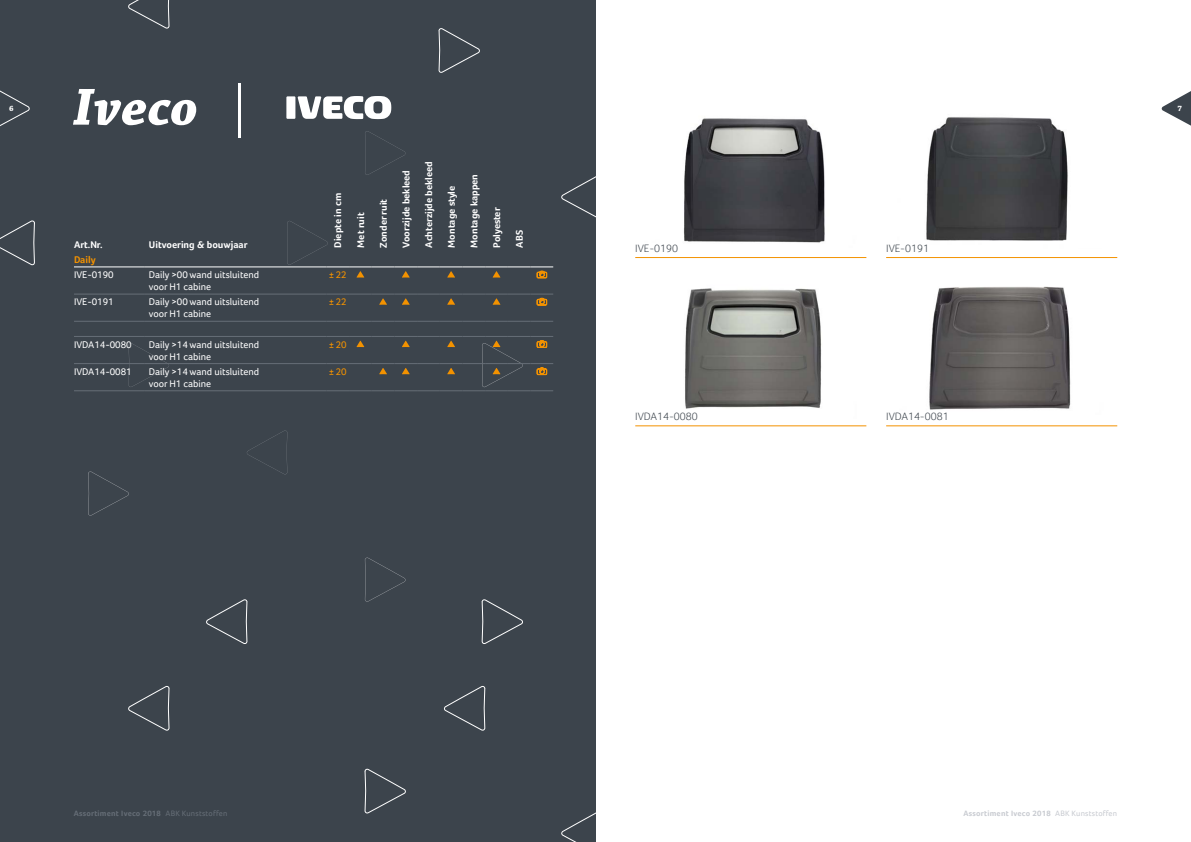
<style>
.page{position:relative;width:1191px;height:842px;background:#fff}
.page>*{position:absolute;margin:0;border:0;box-sizing:border-box;transform-origin:0 0}
.t1{font:italic 700 55px "Chaparral Pro";letter-spacing:-.005em;color:#fff}
.t2{font:300 11px "Foco Corp";color:#3c444c}
.t3{font:10px/12px "Foco Corp";color:#fff}
.t4{font:700 10px "Foco Corp";color:#fff}
.t5{font:10px "Foco Corp";letter-spacing:-.025em;color:#f39200}
.t6{font:700 10px "Foco Corp";color:#f39200}
.t7{font:700 8px "Foco Corp";letter-spacing:.03em;color:#c7cad0}
.t8{font:700 8px "Foco Corp";letter-spacing:.03em;color:#666e77}
.t9{font:700 8px "Chaparral Pro";color:#fff}
.s1{font-weight:300}
.s2{font-weight:400}
</style>
<div class="page">
<div style="left:0;top:0;width:595px;height:842px;background:#3c444c"></div>
<svg style="left:218px;top:630px;width:29px;height:14px"></svg>
<svg style="left:128px;top:686px;width:41px;height:45px"></svg>
<svg style="left:444px;top:686px;width:41px;height:45px"></svg>
<svg style="left:482px;top:630px;width:29px;height:14px"></svg>
<svg style="left:561px;top:811px;width:35px;height:31px"></svg>
<svg style="left:0;top:221px;width:35px;height:44px"></svg>
<svg style="left:128px;top:0;width:41px;height:29px"></svg>
<svg style="left:364px;top:768px;width:42px;height:46px"></svg>
<svg style="left:563px;top:174px;width:33px;height:45px"></svg>
<svg style="left:74px;top:104px;width:489px;height:526px"></svg>
<svg style="left:365px;top:131px;width:40px;height:44px"></svg>
<svg style="left:247px;top:430px;width:40px;height:44px"></svg>
<svg style="left:128px;top:343px;width:41px;height:44px"></svg>
<svg style="left:365px;top:557px;width:41px;height:45px"></svg>
<svg style="left:88px;top:471px;width:41px;height:45px"></svg>
<svg style="left:286px;top:96px;width:105px;height:23px"></svg>
<hr style="left:74px;top:294px;width:71px;height:1px;background:#666e77">
<hr style="left:145px;top:294px;width:181px;height:1px;background:#666e77">
<hr style="left:74px;top:321px;width:71px;height:1px;background:#666e77">
<hr style="left:145px;top:321px;width:181px;height:1px;background:#666e77">
<svg style="left:326px;top:321px;width:227px;height:1px"></svg>
<hr style="left:74px;top:336px;width:71px;height:1px;background:#666e77">
<hr style="left:145px;top:336px;width:181px;height:1px;background:#666e77">
<hr style="left:74px;top:363px;width:71px;height:1px;background:#666e77">
<hr style="left:145px;top:363px;width:181px;height:1px;background:#666e77">
<hr style="left:74px;top:390px;width:71px;height:1px;background:#666e77">
<hr style="left:145px;top:390px;width:181px;height:1px;background:#666e77">
<hr style="left:74px;top:267px;width:71px;height:1px;background:#fff">
<hr style="left:145px;top:267px;width:181px;height:1px;background:#fff">
<svg style="left:287px;top:221px;width:266px;height:57px"></svg>
<svg style="left:326px;top:294px;width:227px;height:11px"></svg>
<svg style="left:326px;top:336px;width:227px;height:55px"></svg>
<svg style="left:890px;top:258px;width:41px;height:1px"></svg>
<svg style="left:438px;top:28px;width:42px;height:45px"></svg>
<img style="left:684px;top:118px;width:141px;height:125px">
<img style="left:926px;top:117px;width:142px;height:124px">
<img style="left:685px;top:288px;width:137px;height:121px">
<img style="left:929px;top:286px;width:142px;height:124px">
<hr style="left:886px;top:426px;width:231px;height:1px;background:#f39200">
<hr style="left:635px;top:426px;width:231px;height:1px;background:#f39200">
<hr style="left:635px;top:257px;width:231px;height:1px;background:#f39200">
<hr style="left:886px;top:257px;width:231px;height:1px;background:#f39200">
<svg style="left:1161px;top:91px;width:30px;height:35px"></svg>
<svg style="left:0;top:90px;width:30px;height:36px"></svg>
<p class="t9" style="left:9px;top:104px;width:6px">6</p>
<h1 class="t1" style="left:73px;top:75px;width:181px">Iveco <span class="s1">|</span></h1>
<p class="t4" style="left:74px;top:238px;width:30px">Art.Nr.</p>
<p class="t4" style="left:149px;top:238px;width:100px">Uitvoering &amp; bouwjaar</p>
<p class="t4" style="left:332px;top:248px;width:56px;rotate:-90deg">Diepte in cm</p>
<p class="t6" style="left:74px;top:254px;width:23px">Daily</p>
<p class="t3" style="left:74px;top:269px;width:41px">IVE-0190</p>
<p class="t3" style="left:149px;top:269px;width:112px">Daily &gt;00 wand uitsluitend voor H1 cabine</p>
<p class="t5" style="left:329px;top:269px;width:19px">± 22</p>
<p class="t3" style="left:74px;top:296px;width:41px">IVE-0191</p>
<p class="t3" style="left:149px;top:296px;width:112px">Daily &gt;00 wand uitsluitend voor H1 cabine</p>
<p class="t5" style="left:329px;top:296px;width:19px">± 22</p>
<p class="t3" style="left:74px;top:338px;width:59px">IVDA14-0080</p>
<p class="t3" style="left:149px;top:338px;width:112px">Daily &gt;14 wand uitsluitend voor H1 cabine</p>
<p class="t5" style="left:329px;top:338px;width:19px">± 20</p>
<p class="t3" style="left:74px;top:365px;width:59px">IVDA14-0081</p>
<p class="t3" style="left:149px;top:365px;width:112px">Daily &gt;14 wand uitsluitend voor H1 cabine</p>
<p class="t5" style="left:329px;top:366px;width:19px">± 20</p>
<p class="t4" style="left:355px;top:248px;width:37px;rotate:-90deg">Met ruit</p>
<p class="t4" style="left:377px;top:248px;width:50px;rotate:-90deg">Zonder ruit</p>
<p class="t4" style="left:400px;top:248px;width:79px;rotate:-90deg">Voorzijde bekleed</p>
<p class="t4" style="left:423px;top:248px;width:88px;rotate:-90deg">Achterzijde bekleed</p>
<p class="t4" style="left:445px;top:248px;width:63px;rotate:-90deg">Montage style</p>
<p class="t4" style="left:468px;top:248px;width:75px;rotate:-90deg">Montage kappen</p>
<p class="t4" style="left:491px;top:248px;width:42px;rotate:-90deg">Polyester</p>
<p class="t4" style="left:513px;top:248px;width:19px;rotate:-90deg">ABS</p>
<p class="t2" style="left:635px;top:242px;width:44px">IVE-0190</p>
<p class="t2" style="left:886px;top:242px;width:44px">IVE-0191</p>
<p class="t2" style="left:635px;top:410px;width:64px">IVDA14-0080</p>
<p class="t2" style="left:886px;top:410px;width:64px">IVDA14-0081</p>
<p class="t9" style="left:1177px;top:104px;width:6px">7</p>
<p class="t8" style="left:74px;top:809px;width:155px">Assortiment Iveco 2018 <span class="s2">ABK Kunststoffen</span></p>
<p class="t7" style="left:963px;top:809px;width:155px">Assortiment Iveco 2018 <span class="s2">ABK Kunststoffen</span></p>
</div>
